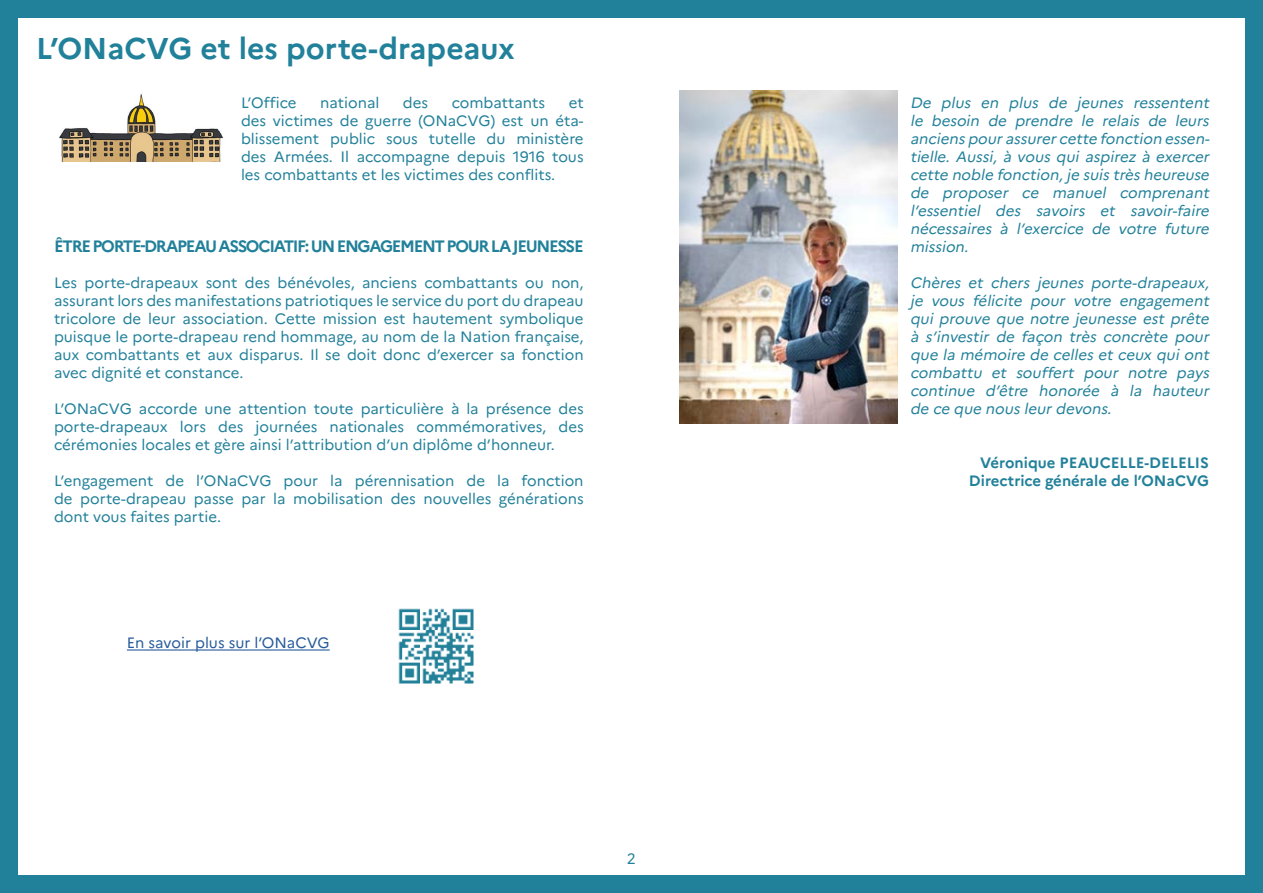
<style>
.page{position:relative;width:1263px;height:893px;background:#fff}
.page>*{position:absolute;margin:0;border:0;box-sizing:border-box;transform-origin:0 0}
.t1{font:700 30px "Marianne";color:#22819a}
.t2{font:700 16.5px "Marianne";letter-spacing:-.08em;color:#22819a}
.t3{font:15px/18px "Marianne";color:#22819a;text-align:justify}
.t4{font:italic 15px/18px "Marianne";color:#22819a;text-align:justify}
.t5{font:700 15px/18px "Marianne";color:#22819a;text-align:right}
.t6{font:15px "Marianne";color:#275b9b}
</style>
<div class="page">
<div style="left:0;top:0;width:1263px;height:893px;border:18px solid #22819a"></div>
<svg style="left:1262px;top:0;width:1px;height:893px"></svg>
<hr style="left:127px;top:649px;width:203px;height:2px;background:#275b9b">
<img style="left:398px;top:608px;width:76px;height:76px">
<img style="left:59px;top:94px;width:164px;height:68px">
<img style="left:679px;top:91px;width:218px;height:332px">
<h1 class="t1" style="left:36px;top:30px;width:480px">L’ONaCVG et les porte-drapeaux</h1>
<p class="t3" style="left:241px;top:94px;width:57px">L’Office</p>
<p class="t3" style="left:320px;top:94px;width:61px">national</p>
<p class="t3" style="left:403px;top:94px;width:27px">des</p>
<p class="t3" style="left:452px;top:94px;width:95px">combattants</p>
<p class="t3" style="left:241px;top:94px;width:344px;text-indent:328px">et des -victimes de guerre (ONaCVG) est un éta&shy;blissement public sous tutelle du ministère des Armées. Il accompagne depuis 1916 tous les combattants et les victimes des conflits.</p>
<p class="t2" style="left:54px;top:236px;width:531px">ÊTRE PORTE-DRAPEAU ASSOCIATIF: UN ENGAGEMENT POUR LA JEUNESSE</p>
<p class="t3" style="left:54px;top:274px;width:531px">Les porte-drapeaux sont des bénévoles, anciens combattants ou non, assurant lors des manifestations patriotiques le service du port du drapeau tricolore de leur association. Cette mission est hautement symbolique puisque le porte-drapeau rend hommage, au nom de la Nation française, aux combattants et aux disparus. Il se doit donc d’exercer sa fonction avec dignité et constance.</p>
<p class="t3" style="left:54px;top:400px;width:531px">L’ONaCVG accorde une attention toute particulière à la présence des porte-drapeaux lors des journées nationales commémoratives, des cérémonies locales et gère ainsi l’attribution d’un diplôme d’honneur.</p>
<p class="t3" style="left:54px;top:472px;width:531px">L’engagement de l’ONaCVG pour la pérennisation de la fonction de porte-drapeau passe par la mobilisation des nouvelles générations dont vous faites partie.</p>
<p class="t6" style="left:127px;top:634px;width:204px">En savoir plus sur l’ONaCVG</p>
<p class="t3" style="left:627px;top:850px;width:10px">2</p>
<p class="t4" style="left:910px;top:94px;width:304px">De plus en plus de jeunes ressentent le besoin de prendre le relais de leurs anciens pourassurercette fonction essen&shy;tielle. Aussi, à vous qui aspirez à exercer cette noble fonction,je suis très heureuse de proposer ce manuel comprenant l’essentiel des savoirs et savoir-faire nécessaires à l’exercice de votre future mission.</p>
<p class="t4" style="left:910px;top:274px;width:304px">Chères et chers jeunes porte-drapeaux, je vous félicite pour votre engagement qui prouve que notre jeunesse est prête à s’investir de façon très concrète pour que la mémoire de celles et ceux qui ont combattu et souffert pour notre pays continue d’être honorée à la hauteur de ce que nous leurdevons.</p>
<p class="t5" style="left:969px;top:454px;width:241px">Véronique PEAUCELLE-DELELIS<br>Directrice générale de l’ONaCVG</p>
</div>
